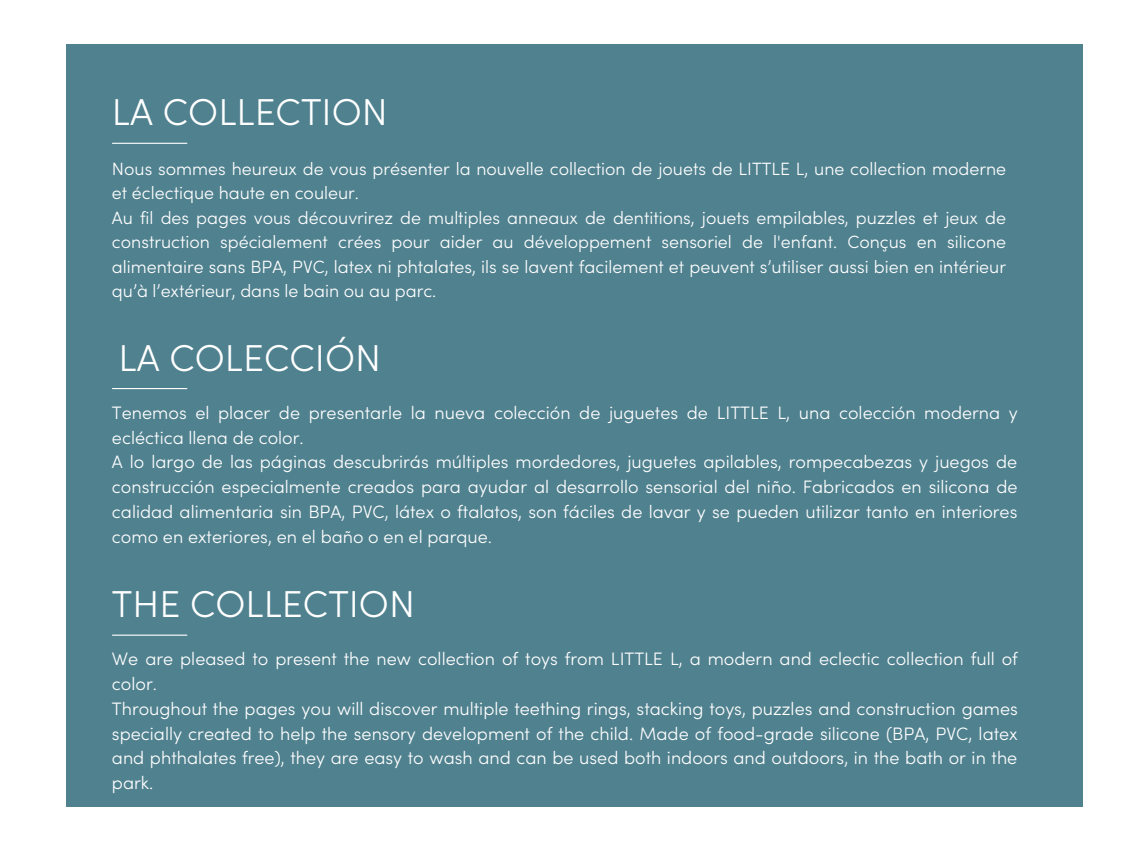
<style>
.page{position:relative;width:1148px;height:851px;background:#fff}
.page>*{position:absolute;margin:0;border:0;box-sizing:border-box;transform-origin:0 0}
.t1{font:300 37.5px "Sofia Pro";color:#fff}
.t2{font:300 18px/24.8px "Sofia Pro";color:#fff}
.t3{font:300 17.85px/24.5px "Sofia Pro";color:#fff}
</style>
<div class="page">
<div style="left:66px;top:44px;width:1016px;height:762px;background:#50818f"></div>
<hr style="left:112px;top:143px;width:75px;height:1px;background:#fff">
<hr style="left:112px;top:388px;width:75px;height:1px;background:#fff">
<hr style="left:112px;top:634px;width:75px;height:1px;background:#fff">
<h1 class="t1" style="left:112px;top:98px;width:277px">LA COLLECTION</h1>
<p class="t3" style="left:112px;top:158px;width:895px">Nous sommes heureux de vous présenter la nouvelle collection de jouets de LITTLE L, une collection moderne et éclectique haute en couleur.<br>Au fil des pages vous découvrirez de multiples anneaux de dentitions, jouets empilables, puzzles et jeux de construction spécialement crées pour aider au développement sensoriel de l'enfant. Conçus en silicone alimentaire sans BPA, PVC, latex ni phtalates, ils se lavent facilement et peuvent s’utiliser aussi bien en intérieur qu’à l’extérieur, dans le bain ou au parc.</p>
<h1 class="t1" style="left:119px;top:343px;width:264px">LA COLECCIÓN</h1>
<p class="t2" style="left:112px;top:402px;width:907px">Tenemos el placer de presentarle la nueva colección de juguetes de LITTLE L, una colección moderna y ecléctica llena de color.<br>A lo largo de las páginas descubrirás múltiples mordedores, juguetes apilables, rompecabezas y juegos de construcción especialmente creados para ayudar al desarrollo sensorial del niño. Fabricados en silicona de calidad alimentaria sin BPA, PVC, látex o ftalatos, son fáciles de lavar y se pueden utilizar tanto en interiores como en exteriores, en el baño o en el parque.</p>
<h1 class="t1" style="left:112px;top:589px;width:304px">THE COLLECTION</h1>
<p class="t2" style="left:112px;top:648px;width:907px">We are pleased to present the new collection of toys from LITTLE L, a modern and eclectic collection full of color.<br>Throughout the pages you will discover multiple teething rings, stacking toys, puzzles and construction games specially created to help the sensory development of the child. Made of food-grade silicone (BPA, PVC, latex and phthalates free), they are easy to wash and can be used both indoors and outdoors, in the bath or in the park.</p>
</div>
